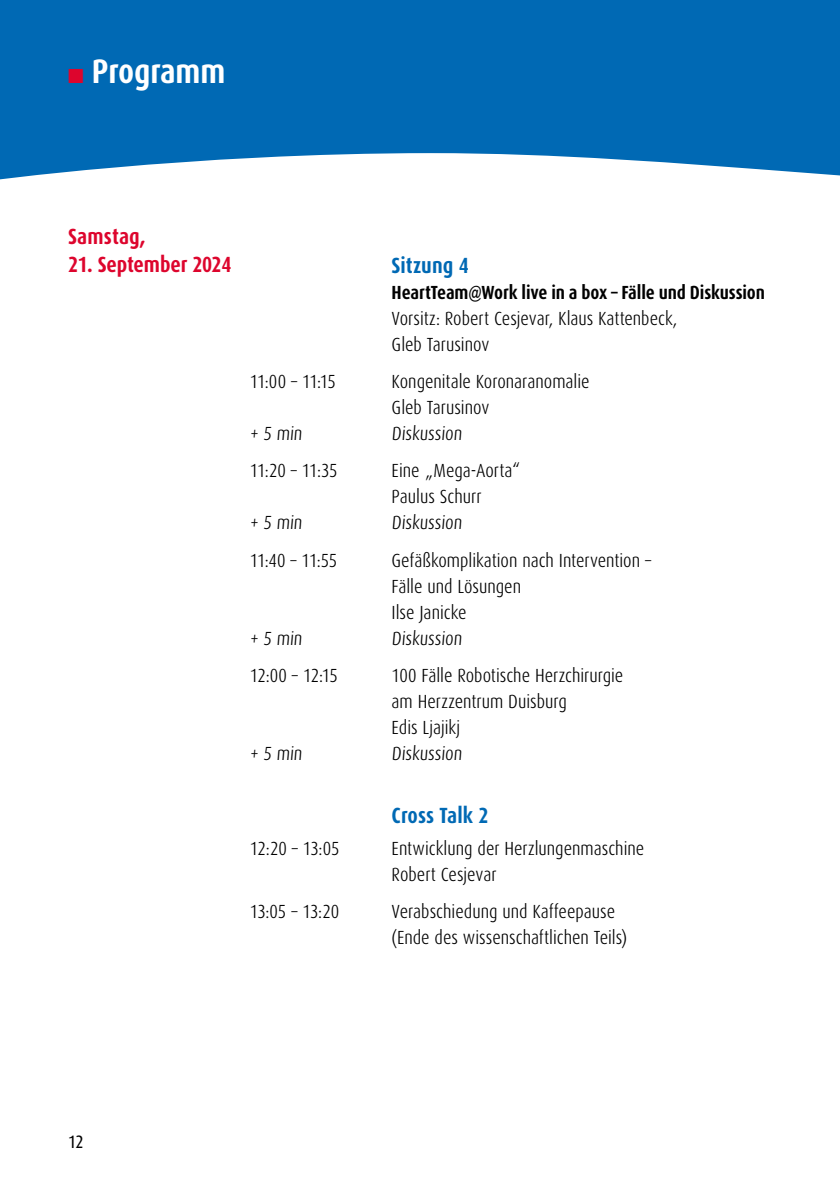
<style>
.page{position:relative;width:840px;height:1191px;background:#fff}
.page>*{position:absolute;margin:0;border:0;box-sizing:border-box;transform-origin:0 0}
.t1{font:700 34px "Dax Condensed";color:#fff}
.t2{font:700 22px "Dax Condensed";letter-spacing:-.005em;color:#dd052d}
.t3{font:700 22px "Dax Condensed";letter-spacing:.005em;color:#0069b4}
.t4{font:300 19px/26px "Dax Condensed";color:#000}
.t5{font:700 19px "Dax Condensed";letter-spacing:-.01em;color:#000}
.t6{font:18px "Dax Condensed";color:#000}
.s1{color:#dd052d}
</style>
<div class="page">
<svg style="left:0;top:0;width:839px;height:180px;background:#1977bb"></svg>
<h1 class="t1" style="left:68px;top:53px;width:159px"><span class="s1">■</span> Programm</h1>
<p class="t2" style="left:68px;top:224px;width:79px">Samstag,</p>
<p class="t2" style="left:68px;top:252px;width:165px">21. September 2024</p>
<p class="t3" style="left:391px;top:253px;width:79px">Sitzung 4</p>
<p class="t5" style="left:391px;top:281px;width:374px">HeartTeam@Work live in a box – Fälle und Diskussion</p>
<p class="t4" style="left:391px;top:305px;width:287px">Vorsitz: Robert Cesjevar, Klaus Kattenbeck,<br>Gleb Tarusinov</p>
<p class="t4" style="left:249px;top:368px;width:88px">11:00 – 11:15</p>
<p class="t4" style="left:391px;top:368px;width:199px">Kongenitale Koronaranomalie<br>Gleb Tarusinov</p>
<p class="t4" style="left:249px;top:420px;width:56px">+ 5 min</p>
<p class="t4" style="left:391px;top:420px;width:73px">Diskussion</p>
<p class="t4" style="left:249px;top:458px;width:89px">11:20 – 11:35</p>
<p class="t4" style="left:391px;top:458px;width:131px">Eine „Mega-Aorta“<br>Paulus Schurr</p>
<p class="t4" style="left:249px;top:510px;width:56px">+ 5 min</p>
<p class="t4" style="left:391px;top:510px;width:73px">Diskussion</p>
<p class="t4" style="left:249px;top:547px;width:89px">11:40 – 11:55</p>
<p class="t4" style="left:391px;top:547px;width:261px">Gefäßkomplikation nach Intervention –<br>Fälle und Lösungen<br>Ilse Janicke</p>
<p class="t4" style="left:249px;top:625px;width:56px">+ 5 min</p>
<p class="t4" style="left:391px;top:625px;width:73px">Diskussion</p>
<p class="t4" style="left:249px;top:662px;width:90px">12:00 – 12:15</p>
<p class="t4" style="left:391px;top:662px;width:233px">100 Fälle Robotische Herzchirurgie am Herzzentrum Duisburg<br>Edis Ljajikj</p>
<p class="t4" style="left:249px;top:740px;width:56px">+ 5 min</p>
<p class="t4" style="left:391px;top:740px;width:73px">Diskussion</p>
<p class="t3" style="left:391px;top:803px;width:98px">Cross Talk 2</p>
<p class="t6" style="left:68px;top:1132px;width:17px">12</p>
<p class="t4" style="left:249px;top:835px;width:91px">12:20 – 13:05</p>
<p class="t4" style="left:391px;top:835px;width:254px">Entwicklung der Herzlungenmaschine<br>Robert Cesjevar</p>
<p class="t4" style="left:249px;top:899px;width:91px">13:05 – 13:20</p>
<p class="t4" style="left:391px;top:899px;width:237px">Verabschiedung und Kaffeepause (Ende des wissenschaftlichen Teils)</p>
</div>
